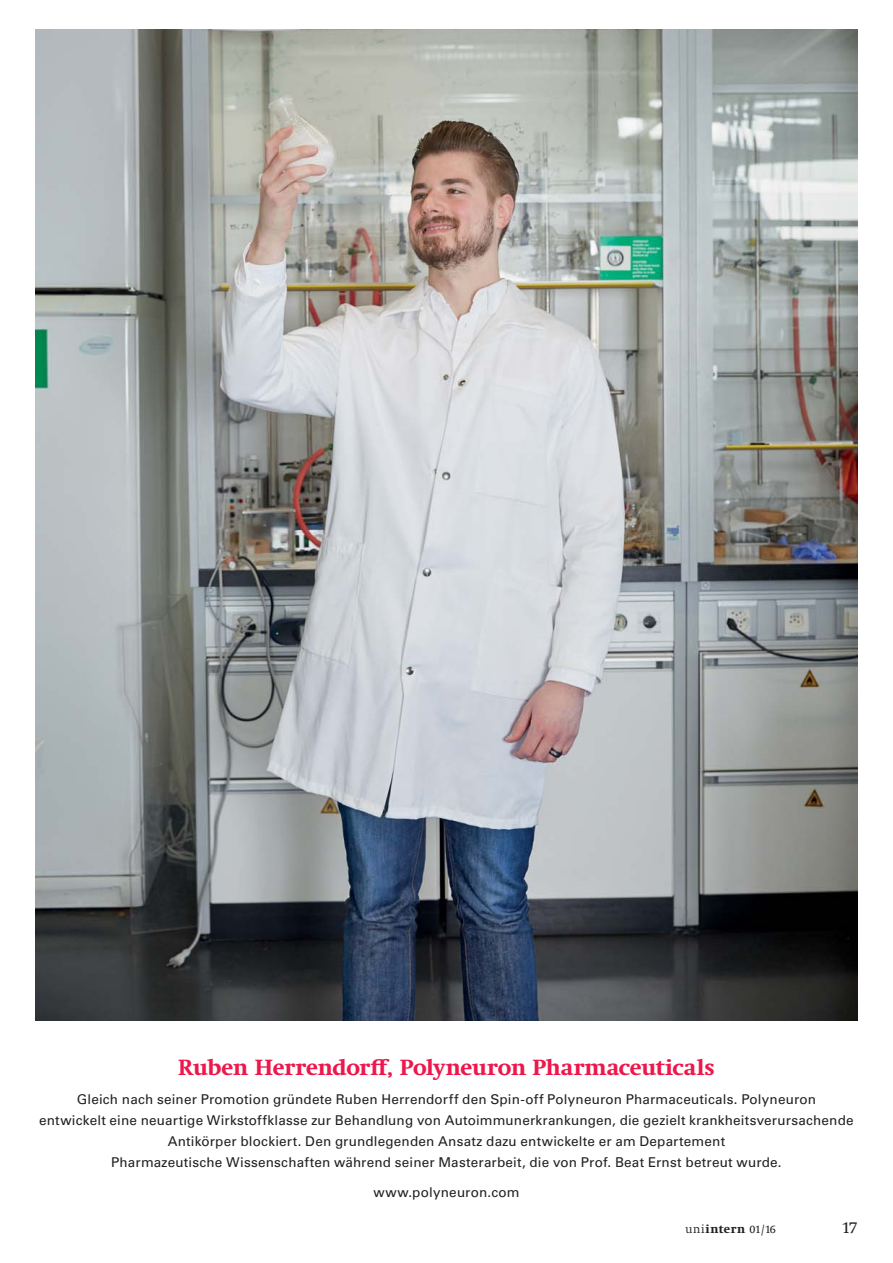
<style>
.page{position:relative;width:893px;height:1263px;background:#fff}
.page>*{position:absolute;margin:0;border:0;box-sizing:border-box;transform-origin:0 0}
.t1{font:700 22.5px "Swift Neue LT Pro";letter-spacing:-.005em;color:#ed174c}
.t2{font:16.5px "Swift Neue LT Pro";color:#231f20}
.t3{font:13.5px/21px "Univers LT Std";letter-spacing:.015em;color:#231f20;text-align:center}
.t4{font:700 12px "Swift Neue LT Pro";letter-spacing:.045em;color:#231f20}
.s1{font-weight:300}
.s2{font-weight:400;font-size:11.25px}
</style>
<div class="page">
<img style="left:36px;top:30px;width:821px;height:990px">
<h1 class="t1" style="left:178px;top:1059px;width:538px">Ruben Herrendorff, Polyneuron Pharmaceuticals</h1>
<p class="t3" style="left:39px;top:1090px;width:816px">Gleich nach seiner Promotion gründete Ruben Herrendorff den Spin-off Polyneuron Pharmaceuticals. Polyneuron<br>entwickelt eine neuartige Wirkstoffklasse zur Behandlung von Autoimmunerkrankungen, die gezielt krankheitsverursachende Antikörper blockiert. Den grundlegenden Ansatz dazu entwickelte er am Departement<br>Pharmazeutische Wissenschaften während seiner Masterarbeit, die von Prof. Beat Ernst betreut wurde.</p>
<p class="t3" style="left:373px;top:1182px;width:148px">www.polyneuron.com</p>
<p class="t4" style="left:685px;top:1225px;width:92px"><span class="s1">uni</span>intern <span class="s2">01 / 16</span></p>
<p class="t2" style="left:842px;top:1221px;width:16px">17</p>
</div>
